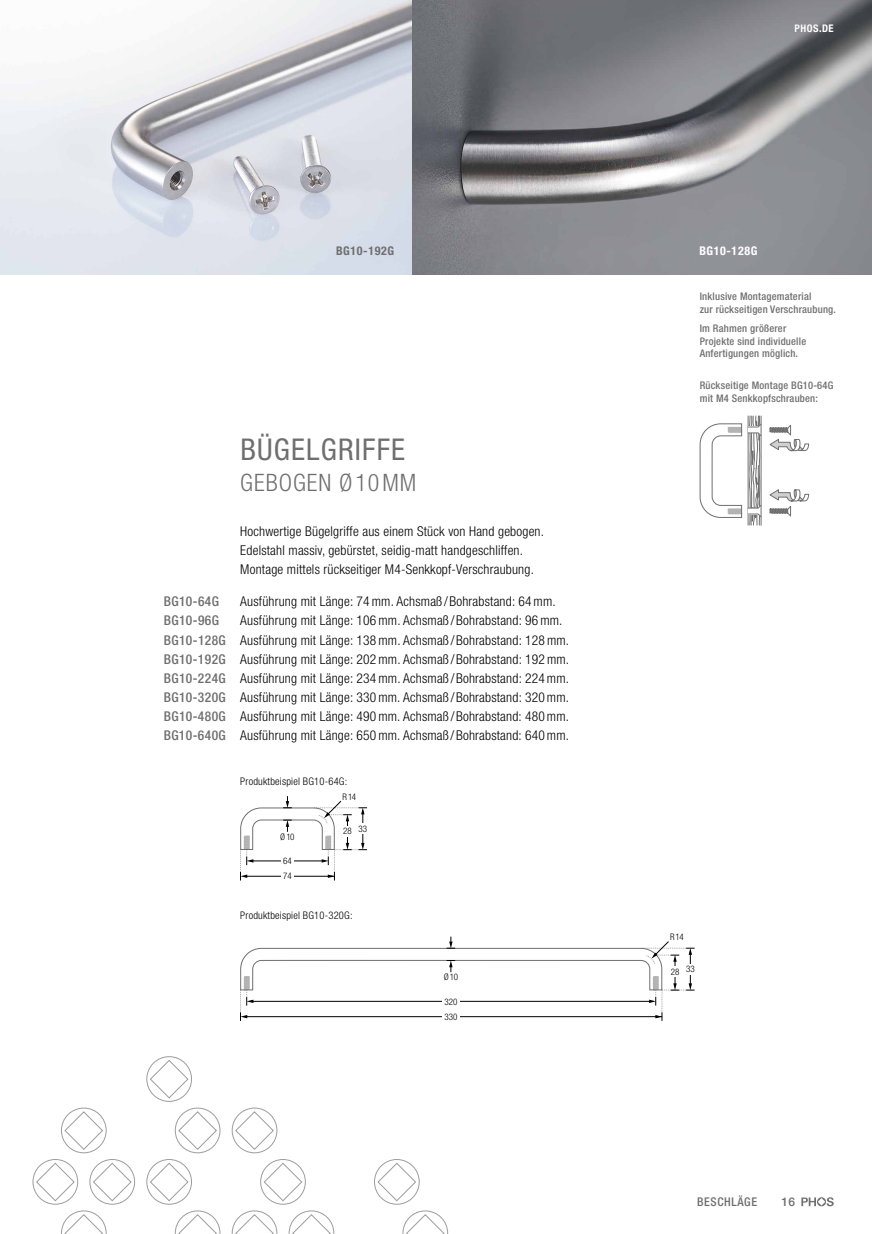
<style>
.page{position:relative;width:872px;height:1234px;background:#fff}
.page>*{position:absolute;margin:0;border:0;box-sizing:border-box;transform-origin:0 0}
.t1{font:condensed 30px "Helvetica Neue LT Std";letter-spacing:.04em;color:#706f6f}
.t2{font:300 condensed 24px "Helvetica Neue LT Std";letter-spacing:.04em;color:#706f6f}
.t3{font:300 condensed 13.5px/19.2px "Helvetica Neue LT Std";letter-spacing:.015em;color:#000}
.t4{font:500 condensed 13.5px "Helvetica Neue LT Std";letter-spacing:.03em;color:#706f6f}
.t5{font:700 condensed 12px "Helvetica Neue LT Std";letter-spacing:.05em;color:#706f6f}
.t6{font:700 condensed 12px "Helvetica Neue LT Std";letter-spacing:.05em;color:#fff}
.t7{font:500 condensed 12px "Helvetica Neue LT Std";letter-spacing:.05em;color:#706f6f}
.t8{font:500 12px "Helvetica Neue LT Std";color:#706f6f}
.t9{font:500 condensed 10.5px/12.8px "Helvetica Neue LT Std";letter-spacing:.02em;color:#706f6f}
.t10{font:300 condensed 10.5px "Helvetica Neue LT Std";letter-spacing:.02em;color:#000}
.t11{font:700 condensed 10.5px "Helvetica Neue LT Std";letter-spacing:.05em;color:#fff}
.t12{font:300 condensed 9px/15.3px "Helvetica Neue LT Std";color:#000}
.s1{font-weight:500;color:#706f6f}
</style>
<div class="page">
<svg style="left:374px;top:1159px;width:74px;height:74px"></svg>
<svg style="left:231px;top:1107px;width:103px;height:126px"></svg>
<svg style="left:146px;top:1107px;width:75px;height:126px"></svg>
<svg style="left:32px;top:1107px;width:103px;height:126px"></svg>
<svg style="left:146px;top:1056px;width:46px;height:45px"></svg>
<svg style="left:240px;top:796px;width:127px;height:84px"></svg>
<svg style="left:240px;top:936px;width:454px;height:84px"></svg>
<img style="left:0;top:0;width:872px;height:274px">
<svg style="left:769px;top:424px;width:40px;height:27px"></svg>
<svg style="left:769px;top:489px;width:40px;height:28px"></svg>
<svg style="left:699px;top:415px;width:63px;height:111px"></svg>
<hr style="left:761px;top:416px;width:1px;height:109px;background:#706f6f">
<svg style="left:801px;top:1197px;width:32px;height:8px"></svg>
<p class="t11" style="left:794px;top:22px;width:41px">PHOS.DE</p>
<p class="t5" style="left:336px;top:244px;width:60px">BG10-192G</p>
<p class="t6" style="left:699px;top:244px;width:60px">BG10-128G</p>
<p class="t9" style="left:699px;top:290px;width:138px">Inklusive Montagematerial<br>zur rückseitigen Verschraubung.</p>
<p class="t9" style="left:699px;top:321px;width:108px">Im Rahmen größerer<br>Projekte sind individuelle<br>Anfertigungen möglich.</p>
<p class="t9" style="left:699px;top:379px;width:135px">Rückseitige Montage BG10-64G mit M4 Senkkopfschrauben:</p>
<h1 class="t1" style="left:240px;top:431px;width:166px">BÜGELGRIFFE</h1>
<h2 class="t2" style="left:240px;top:469px;width:177px">GEBOGEN Ø10MM</h2>
<p class="t3" style="left:240px;top:521px;width:305px">Hochwertige Bügelgriffe aus einem Stück von Hand gebogen.<br>Edelstahl massiv, gebürstet, seidig-matt handgeschliffen.<br>Montage mittels rückseitiger M4-Senkkopf-Verschraubung.</p>
<p class="t4" style="left:164px;top:593px;width:57px">BG10-64G</p>
<p class="t3" style="left:240px;top:591px;width:317px">Ausführung mit Länge: 74mm. Achsmaß / Bohrabstand: 64mm.</p>
<p class="t4" style="left:164px;top:612px;width:57px">BG10-96G</p>
<p class="t3" style="left:164px;top:611px;width:407px;text-indent:77px">Ausführung mit Länge: 106mm. Achsmaß / Bohrabstand: 96mm.<br><span class="s1">BG10-128G</span> Ausführung mit Länge: 138mm. Achsmaß / Bohrabstand: 128mm.<br><span class="s1">BG10-192G</span> Ausführung mit Länge: 202mm. Achsmaß / Bohrabstand: 192mm.<br><span class="s1">BG10-224G</span> Ausführung mit Länge: 234mm. Achsmaß / Bohrabstand: 224mm.<br><span class="s1">BG10-320G</span> Ausführung mit Länge: 330mm. Achsmaß / Bohrabstand: 320mm.<br><span class="s1">BG10-480G</span> Ausführung mit Länge: 490mm. Achsmaß / Bohrabstand: 480mm.<br><span class="s1">BG10-640G</span> Ausführung mit Länge: 650mm. Achsmaß / Bohrabstand: 640mm.</p>
<p class="t10" style="left:240px;top:775px;width:108px">Produktbeispiel BG10-64G:</p>
<p class="t12" style="left:280px;top:828px;width:16px">Ø10</p>
<p class="t12" style="left:283px;top:853px;width:10px">64<br>74</p>
<p class="t12" style="left:342px;top:788px;width:15px">R14</p>
<p class="t12" style="left:343px;top:822px;width:25px">28 33</p>
<p class="t10" style="left:240px;top:909px;width:114px">Produktbeispiel BG10-320G:</p>
<p class="t12" style="left:444px;top:969px;width:16px">Ø10</p>
<p class="t12" style="left:444px;top:993px;width:14px">320<br>330</p>
<p class="t12" style="left:670px;top:928px;width:15px">R14</p>
<p class="t12" style="left:670px;top:962px;width:25px">28 33</p>
<p class="t7" style="left:697px;top:1194px;width:61px">BESCHLÄGE</p>
<p class="t8" style="left:781px;top:1194px;width:15px">16</p>
</div>
